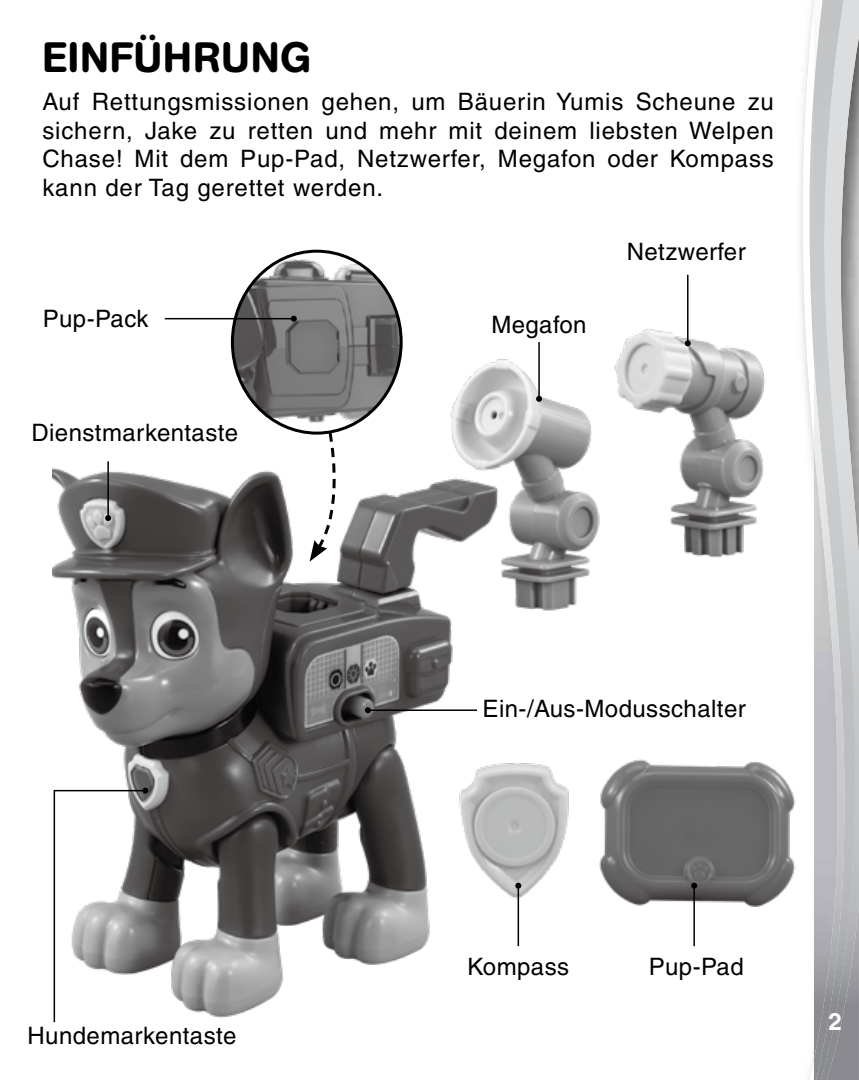
<style>
.page{position:relative;width:859px;height:1080px;background:#fff}
.page>*{position:absolute;margin:0;border:0;box-sizing:border-box;transform-origin:0 0}
.t1{font:500 42px "AG Book Rounded";letter-spacing:.02em;color:#000}
.t2{font:500 24px/28.8px "Helvetica";letter-spacing:.02em;color:#000;text-align:justify}
.t3{font:700 24px "Helvetica";color:#fff}
</style>
<div class="page">
<svg style="left:802px;top:0;width:12px;height:1080px"></svg>
<img style="left:847px;top:906px;width:12px;height:174px">
<svg style="left:847px;top:0;width:12px;height:906px;background:#b6b7b8"></svg>
<img style="left:814px;top:0;width:33px;height:1080px">
<img style="left:53px;top:467px;width:466px;height:551px">
<img style="left:599px;top:746px;width:212px;height:177px">
<img style="left:442px;top:755px;width:127px;height:159px">
<img style="left:614px;top:325px;width:152px;height:233px">
<img style="left:442px;top:359px;width:158px;height:263px">
<img style="left:232px;top:251px;width:169px;height:181px">
<svg style="left:310px;top:429px;width:35px;height:133px"></svg>
<hr style="left:693px;top:886px;width:2px;height:60px;background:#000">
<svg style="left:691px;top:883px;width:6px;height:6px"></svg>
<hr style="left:518px;top:886px;width:1px;height:60px;background:#000">
<svg style="left:515px;top:883px;width:6px;height:6px"></svg>
<hr style="left:538px;top:342px;width:2px;height:57px;background:#000">
<svg style="left:536px;top:396px;width:6px;height:6px"></svg>
<hr style="left:165px;top:318px;width:129px;height:1px;background:#000">
<svg style="left:291px;top:316px;width:6px;height:6px"></svg>
<hr style="left:107px;top:461px;width:2px;height:57px;background:#000">
<svg style="left:105px;top:515px;width:6px;height:6px"></svg>
<hr style="left:368px;top:709px;width:109px;height:2px;background:#000">
<svg style="left:365px;top:707px;width:6px;height:6px"></svg>
<hr style="left:687px;top:275px;width:1px;height:68px;background:#000">
<svg style="left:685px;top:340px;width:6px;height:6px"></svg>
<svg style="left:53px;top:788px;width:95px;height:235px"></svg>
<h1 class="t1" style="left:42px;top:33px;width:270px">EINFÜHRUNG</h1>
<p class="t2" style="left:42px;top:87px;width:733px">Auf Rettungsmissionen gehen, um Bäuerin Yumis Scheune zu sichern, Jake zu retten und mehr mit deinem liebsten Welpen Chase! Mit dem Pup-Pad, Netzwerfer, Megafon oder Kompass kann der Tag gerettet werden.</p>
<p class="t2" style="left:43px;top:304px;width:107px">Pup-Pack</p>
<p class="t2" style="left:491px;top:310px;width:97px">Megafon</p>
<p class="t2" style="left:31px;top:418px;width:208px">Dienstmarkentaste</p>
<p class="t2" style="left:627px;top:237px;width:120px">Netzwerfer</p>
<p class="t2" style="left:27px;top:1021px;width:211px">Hundemarkentaste</p>
<p class="t2" style="left:483px;top:694px;width:265px">Ein-/Aus-Modusschalter</p>
<p class="t2" style="left:467px;top:952px;width:103px">Kompass</p>
<p class="t2" style="left:649px;top:952px;width:97px">Pup-Pad</p>
<p class="t3" style="left:828px;top:1007px;width:15px">2</p>
</div>
